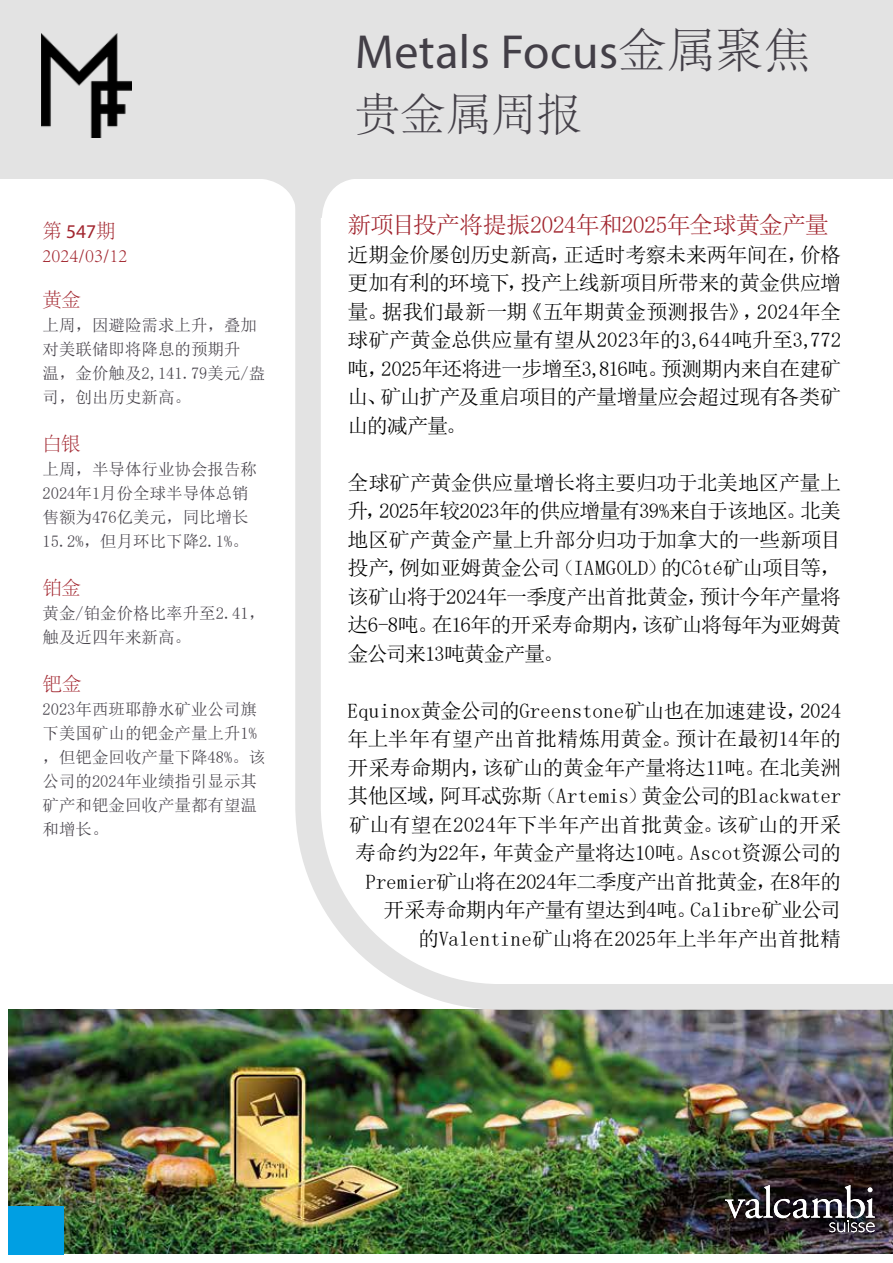
<style>
.page{position:relative;width:893px;height:1263px;background:#fff}
.page>*{position:absolute;margin:0;border:0;box-sizing:border-box;transform-origin:0 0}
.t1{font:48px "Myriad Pro";letter-spacing:.01em;color:#433f47}
.t2{font:300 45px "Adobe Song Std";letter-spacing:.01em;color:#433f47}
.t3{font:23.55px "Sim Sun";letter-spacing:-.03em;color:#a1242d}
.t4{font:20.55px/28.5px "Sim Sun";letter-spacing:-.03em;color:#000;text-align:justify}
.t5{font:300 19.5px "Adobe Song Std";color:#a1242d}
.t6{font:19.5px "Myriad Pro";color:#a1242d}
.t7{font:16.5px/24px "Sim Sun";color:#433f47}
.s1{font-family:"Adobe Song Std";font-weight:300}
</style>
<div class="page">
<img style="left:9px;top:1009px;width:884px;height:244px">
<div style="left:721px;top:1185px;width:165px;height:63px;background:#000;opacity:.89"></div>
<svg style="left:716px;top:1178px;width:159px;height:54px;background:#433e41"></svg>
<img style="left:302px;top:1009px;width:591px;height:25px">
<div style="left:9px;top:1206px;width:55px;height:48px;background:#009fe3"></div>
<svg style="left:295px;top:218px;width:598px;height:791px"></svg>
<div style="left:0;top:0;width:893px;height:179px;background:#e3e3e3"></div>
<img style="left:41px;top:34px;width:90px;height:103px">
<svg style="left:257px;top:137px;width:104px;height:81px"></svg>
<p class="t6" style="left:43px;top:220px;width:75px"><span class="s1">第</span> 547<span class="s1">期</span></p>
<p class="t5" style="left:43px;top:245px;width:87px">2024/03/12</p>
<p class="t5" style="left:43px;top:289px;width:40px">黄金</p>
<p class="t7" style="left:43px;top:313px;width:224px">上周，因避险需求上升，叠加对美联储即将降息的预期升<br>温，金价触及2,141.79美元/盎司，创出历史新高。</p>
<p class="t5" style="left:43px;top:433px;width:40px">白银</p>
<p class="t7" style="left:43px;top:457px;width:216px">上周，半导体行业协会报告称<br>2024年1月份全球半导体总销售额为476亿美元，同比增长<br>15.2%，但月环比下降2.1%。</p>
<p class="t5" style="left:43px;top:577px;width:40px">铂金</p>
<p class="t7" style="left:43px;top:601px;width:224px">黄金/铂金价格比率升至2.41，触及近四年来新高。</p>
<p class="t5" style="left:43px;top:673px;width:41px">钯金</p>
<p class="t7" style="left:43px;top:697px;width:224px">2023年西班耶静水矿业公司旗下美国矿山的钯金产量上升1%，但钯金回收产量下降48%。该公司的2024年业绩指引显示其矿产和钯金回收产量都有望温和增长。</p>
<h1 class="t1" style="left:355px;top:23px;width:458px">Metals Focus<span class="s1">金属聚焦</span></h1>
<h2 class="t2" style="left:355px;top:91px;width:228px">贵金属周报</h2>
<p class="t3" style="left:348px;top:213px;width:483px">新项目投产将提振2024年和2025年全球黄金产量</p>
<p class="t4" style="left:348px;top:240px;width:495px">近期金价屡创历史新高，正适时考察未来两年间在，价格更加有利的环境下，投产上线新项目所带来的黄金供应增量。据我们最新一期《五年期黄金预测报告》，2024年全球矿产黄金总供应量有望从2023年的3,644吨升至3,772吨，2025年还将进一步增至3,816吨。预测期内来自在建矿山、矿山扩产及重启项目的产量增量应会超过现有各类矿山的减产量。</p>
<p class="t4" style="left:348px;top:468px;width:495px">全球矿产黄金供应量增长将主要归功于北美地区产量上升，2025年较2023年的供应增量有39%来自于该地区。北美地区矿产黄金产量上升部分归功于加拿大的一些新项目投产，例如亚姆黄金公司（IAMGOLD）的Côté矿山项目等，该矿山将于2024年一季度产出首批黄金，预计今年产量将达6-8吨。在16年的开采寿命期内，该矿山将每年为亚姆黄金公司来13吨黄金产量。</p>
<p class="t4" style="left:348px;top:696px;width:495px;text-align:right">Equinox黄金公司的Greenstone矿山也在加速建设，2024年上半年有望产出首批精炼用黄金。预计在最初14年的开采寿命期内，该矿山的黄金年产量将达11吨。在北美洲其他区域，阿耳忒弥斯（Artemis）黄金公司的Blackwater矿山有望在2024年下半年产出首批黄金。该矿山的开采寿命约为22年，年黄金产量将达10吨。Ascot资源公司的Premier矿山将在2024年二季度产出首批黄金，在8年的开采寿命期内年产量有望达到4吨。Calibre矿业公司的Valentine矿山将在2025年上半年产出首批精</p>
</div>
